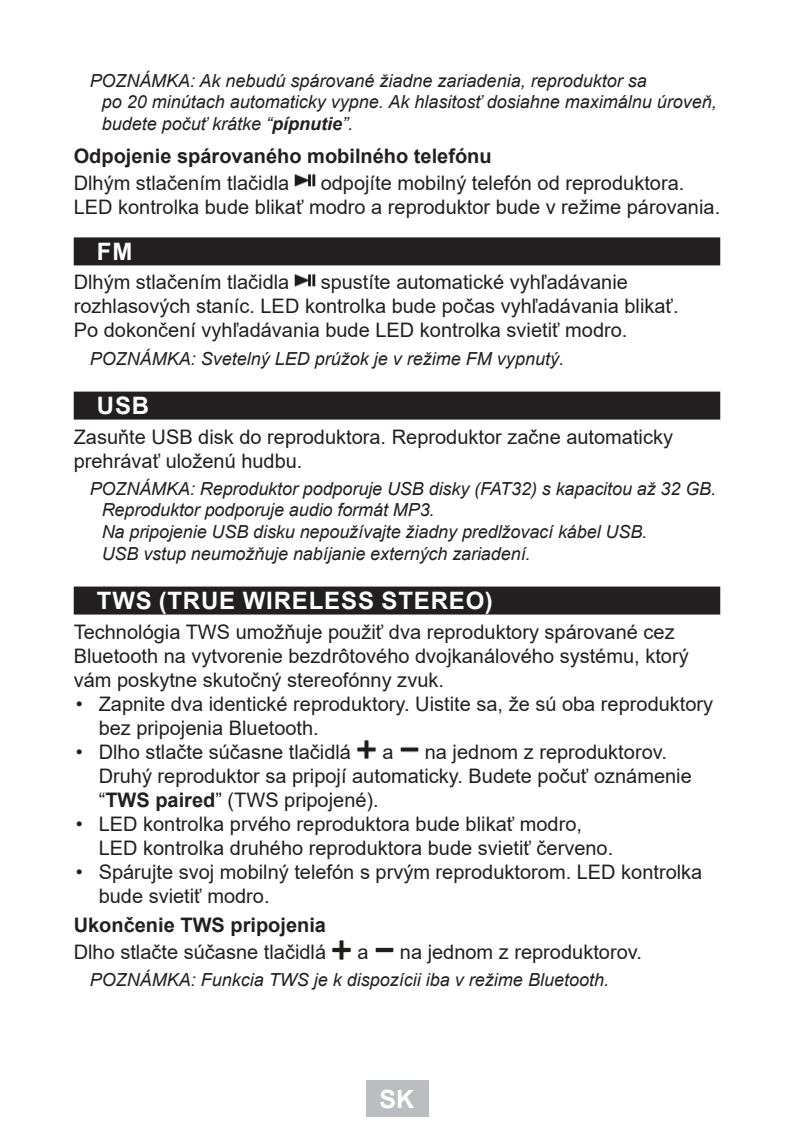
<style>
.page{position:relative;width:794px;height:1134px;background:#fff}
.page>*{position:absolute;margin:0;border:0;box-sizing:border-box;transform-origin:0 0}
.t1{font:700 25.2px "Arial";color:#fff}
.Title_BLACK{font:700 24px "Arial";letter-spacing:.035em;color:#fff}
.Text{font:20px/24px "Arial";color:#231f20}
.Tučný_text{font:700 20px "Arial";color:#231f20}
.Note{font:italic 18px/21.6px "Arial";color:#231f20}
.s1{font-weight:700}
</style>
<div class="page">
<div style="left:366px;top:1080px;width:62px;height:37px;background:#bcbdc0"></div>
<div style="left:74px;top:237px;width:646px;height:28px;background:#231f20"></div>
<div style="left:74px;top:392px;width:646px;height:28px;background:#231f20"></div>
<div style="left:74px;top:586px;width:646px;height:28px;background:#231f20"></div>
<img style="left:295px;top:173px;width:20px;height:14px">
<img style="left:295px;top:273px;width:20px;height:14px">
<img style="left:357px;top:740px;width:19px;height:19px">
<img style="left:400px;top:746px;width:19px;height:7px">
<img style="left:332px;top:940px;width:19px;height:20px">
<img style="left:375px;top:947px;width:19px;height:6px">
<p class="Note" style="left:102px;top:70px;width:616px;text-indent:-12px">POZNÁMKA: Ak nebudú spárované žiadne zariadenia, reproduktor sa<br>po 20 minútach automaticky vypne. Ak hlasitosť dosiahne maximálnu úroveň, budete počuť krátke “<span class="s1">pípnutie</span>”.</p>
<p class="Tučný_text" style="left:74px;top:142px;width:419px">Odpojenie spárovaného mobilného telefónu</p>
<p class="Text" style="left:74px;top:171px;width:217px">Dlhým stlačením tlačidla</p>
<p class="Text" style="left:74px;top:171px;width:648px;text-indent:247px">odpojíte mobilný telefón od reproduktora.<br>LED kontrolka bude blikať modro a reproduktor bude v režime párovania.</p>
<p class="Title_BLACK" style="left:97px;top:234px;width:37px">FM</p>
<p class="Text" style="left:74px;top:270px;width:217px">Dlhým stlačením tlačidla</p>
<p class="Text" style="left:74px;top:270px;width:606px;text-indent:247px">spustíte automatické vyhľadávanie rozhlasových staníc. LED kontrolka bude počas vyhľadávania blikať.<br>Po dokončení vyhľadávania bude LED kontrolka svietiť modro.</p>
<p class="Note" style="left:90px;top:348px;width:476px">POZNÁMKA: Svetelný LED prúžok je v režime FM vypnutý.</p>
<p class="Title_BLACK" style="left:97px;top:389px;width:54px">USB</p>
<p class="Text" style="left:74px;top:424px;width:601px">Zasuňte USB disk do reproduktora. Reproduktor začne automaticky prehrávať uloženú hudbu.</p>
<p class="Note" style="left:102px;top:478px;width:616px;text-indent:-12px">POZNÁMKA: Reproduktor podporuje USB disky (FAT32) s kapacitou až 32 GB.<br>Reproduktor podporuje audio formát MP3.<br>Na pripojenie USB disku nepoužívajte žiadny predlžovací kábel USB.<br>USB vstup neumožňuje nabíjanie externých zariadení.</p>
<p class="Title_BLACK" style="left:97px;top:583px;width:397px">TWS (TRUE WIRELESS STEREO)</p>
<p class="Text" style="left:74px;top:619px;width:616px">Technológia TWS umožňuje použiť dva reproduktory spárované cez<br>Bluetooth na vytvorenie bezdrôtového dvojkanálového systému, ktorý vám poskytne skutočný stereofónny zvuk.</p>
<p class="Text" style="left:99px;top:691px;width:616px;text-indent:-23px">• Zapnite dva identické reproduktory. Uistite sa, že sú oba reproduktory bez pripojenia Bluetooth.</p>
<p class="Text" style="left:76px;top:739px;width:276px">• Dlho stlačte súčasne tlačidlá</p>
<p class="Text" style="left:382px;top:739px;width:13px">a</p>
<p class="Text" style="left:99px;top:739px;width:594px;text-indent:326px">na jednom z reproduktorov.<br>Druhý reproduktor sa pripojí automaticky. Budete počuť oznámenie “<span class="s1">TWS paired</span>” (TWS pripojené).</p>
<p class="Text" style="left:99px;top:811px;width:516px;text-indent:-23px">• LED kontrolka prvého reproduktora bude blikať modro,<br>LED kontrolka druhého reproduktora bude svietiť červeno.</p>
<p class="Text" style="left:99px;top:859px;width:605px;text-indent:-23px">• Spárujte svoj mobilný telefón s prvým reproduktorom. LED kontrolka bude svietiť modro.</p>
<p class="Tučný_text" style="left:74px;top:911px;width:254px">Ukončenie TWS pripojenia</p>
<p class="Text" style="left:74px;top:940px;width:254px">Dlho stlačte súčasne tlačidlá</p>
<p class="Text" style="left:357px;top:940px;width:13px">a</p>
<p class="Text" style="left:400px;top:940px;width:243px">na jednom z reproduktorov.</p>
<p class="Note" style="left:90px;top:969px;width:521px">POZNÁMKA: Funkcia TWS je k dispozícii iba v režime Bluetooth.</p>
<p class="t1" style="left:379px;top:1082px;width:36px">SK</p>
</div>
